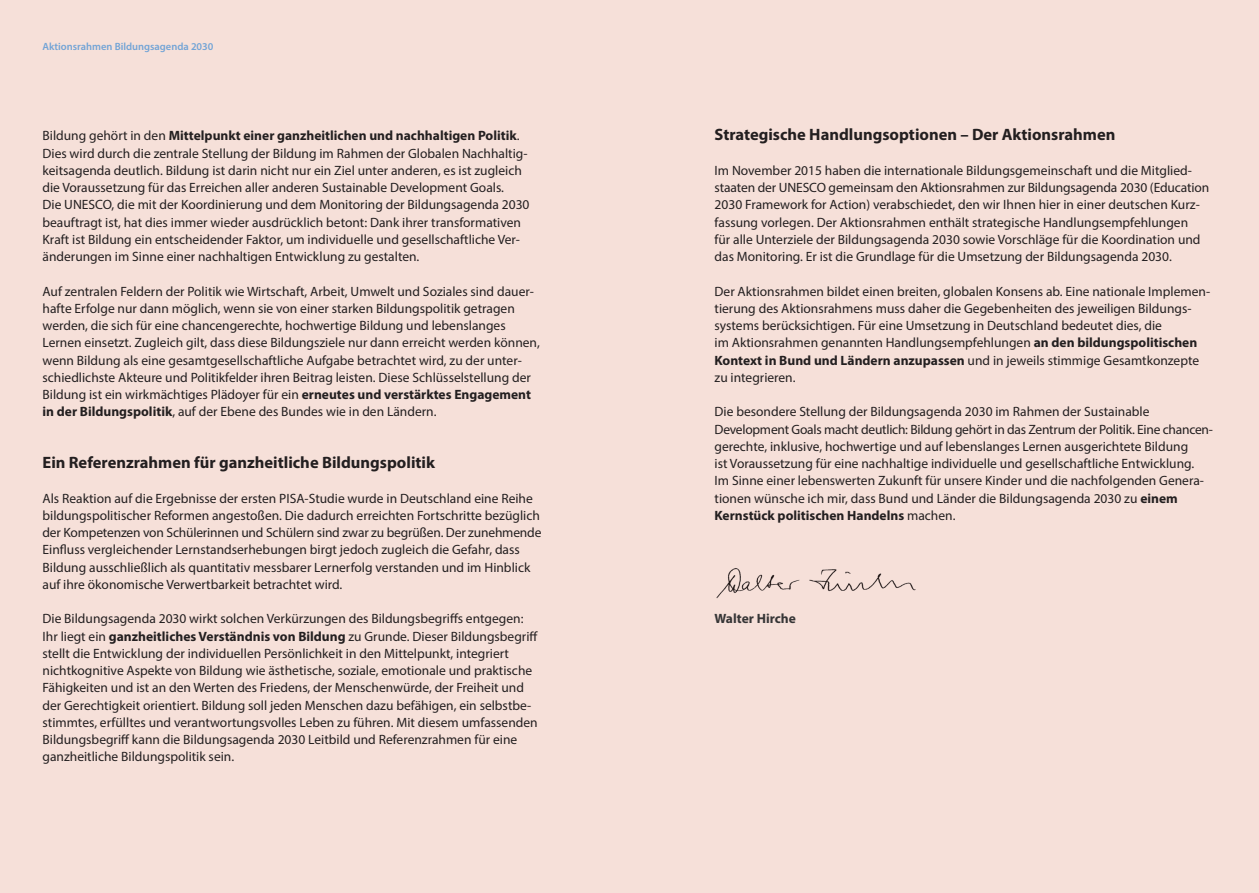
<style>
.page{position:relative;width:1259px;height:893px;background:#fff}
.page>*{position:absolute;margin:0;border:0;box-sizing:border-box;transform-origin:0 0}
.t1{font:700 16.5px "Myriad Pro";color:#231f20}
.t2{font:13.5px/17.2px "Myriad Pro";color:#231f20}
.t3{font:700 13.5px "Myriad Pro";color:#363536}
.t4{font:600 10.5px "Myriad Pro";color:#73a4d6}
.s1{font-weight:700}
</style>
<div class="page">
<div style="left:0;top:0;width:629px;height:893px;background:#f6e0d9"></div>
<div style="left:629px;top:0;width:630px;height:893px;background:#f6e0d9"></div>
<img style="left:716px;top:568px;width:200px;height:30px">
<p class="t4" style="left:43px;top:40px;width:172px">Aktionsrahmen Bildungsagenda 2030</p>
<p class="t2" style="left:43px;top:127px;width:488px">Bildung gehört in den <span class="s1">Mittelpunkt einer ganzheitlichen und nachhaltigen Politik</span>.<br>Dies wird durch die zentrale Stellung der Bildung im Rahmen der Globalen Nachhaltig&shy;keitsagenda deutlich. Bildung ist darin nicht nur ein Ziel unter anderen, es ist zugleich die Voraussetzung für das Erreichen aller anderen Sustainable Development Goals.<br>Die UNESCO, die mit der Koordinierung und dem Monitoring der Bildungsagenda 2030 beauftragt ist, hat dies immer wieder ausdrücklich betont: Dank ihrer transformativen Kraft ist Bildung ein entscheidender Faktor, um individuelle und gesellschaftliche Ver&shy;änderungen im Sinne einer nachhaltigen Entwicklung zu gestalten.</p>
<p class="t2" style="left:43px;top:282px;width:499px">Auf zentralen Feldern der Politik wie Wirtschaft, Arbeit, Umwelt und Soziales sind dauer&shy;hafte Erfolge nur dann möglich, wenn sie von einer starken Bildungspolitik getragen werden, die sich für eine chancengerechte, hochwertige Bildung und lebenslanges Lernen einsetzt. Zugleich gilt, dass diese Bildungsziele nur dann erreicht werden können, wenn Bildung als eine gesamtgesellschaftliche Aufgabe betrachtet wird, zu der unter&shy;schiedlichste Akteure und Politikfelder ihren Beitrag leisten. Diese Schlüsselstellung der Bildung ist ein wirkmächtiges Plädoyer für ein <span class="s1">erneutes und verstärktes Engagement in der Bildungspolitik</span>, auf der Ebene des Bundes wie in den Ländern.</p>
<p class="t1" style="left:43px;top:452px;width:394px">Ein Referenzrahmen für ganzheitliche Bildungspolitik</p>
<p class="t2" style="left:43px;top:489px;width:500px">Als Reaktion auf die Ergebnisse der ersten PISA-Studie wurde in Deutschland eine Reihe bildungspolitischer Reformen angestoßen. Die dadurch erreichten Fortschritte bezüglich der Kompetenzen von Schülerinnen und Schülern sind zwar zu begrüßen. Der zunehmende Einfluss vergleichender Lernstandserhebungen birgt jedoch zugleich die Gefahr, dass Bildung ausschließlich als quantitativ messbarer Lernerfolg verstanden und im Hinblick auf ihre ökonomische Verwertbarkeit betrachtet wird.</p>
<p class="t2" style="left:43px;top:610px;width:497px">Die Bildungsagenda 2030 wirkt solchen Verkürzungen des Bildungsbegriffs entgegen:<br>Ihr liegt ein <span class="s1">ganzheitliches Verständnis von Bildung</span> zu Grunde. Dieser Bildungsbegriff stellt die Entwicklung der individuellen Persönlichkeit in den Mittelpunkt, integriert nichtkognitive Aspekte von Bildung wie ästhetische, soziale, emotionale und praktische Fähigkeiten und ist an den Werten des Friedens, der Menschenwürde, der Freiheit und der Gerechtigkeit orientiert. Bildung soll jeden Menschen dazu befähigen, ein selbstbe&shy;stimmtes, erfülltes und verantwortungsvolles Leben zu führen. Mit diesem umfassenden Bildungsbegriff kann die Bildungsagenda 2030 Leitbild und Referenzrahmen für eine ganzheitliche Bildungspolitik sein.</p>
<p class="t1" style="left:714px;top:124px;width:402px">Strategische Handlungsoptionen – Der Aktionsrahmen</p>
<p class="t2" style="left:714px;top:161px;width:496px">Im November 2015 haben die internationale Bildungsgemeinschaft und die Mitglied&shy;staaten der UNESCO gemeinsam den Aktionsrahmen zur Bildungsagenda 2030 (Education 2030 Framework for Action) verabschiedet, den wir Ihnen hier in einer deutschen Kurz&shy;fassung vorlegen. Der Aktionsrahmen enthält strategische Handlungsempfehlungen<br>für alle Unterziele der Bildungsagenda 2030 sowie Vorschläge für die Koordination und das Monitoring. Er ist die Grundlage für die Umsetzung der Bildungsagenda 2030.</p>
<p class="t2" style="left:714px;top:282px;width:497px">Der Aktionsrahmen bildet einen breiten, globalen Konsens ab. Eine nationale Implemen&shy;tierung des Aktionsrahmens muss daher die Gegebenheiten des jeweiligen Bildungs&shy;systems berücksichtigen. Für eine Umsetzung in Deutschland bedeutet dies, die<br>im Aktionsrahmen genannten Handlungsempfehlungen <span class="s1">an den bildungspolitischen Kontext in Bund und Ländern anzupassen</span> und in jeweils stimmige Gesamtkonzepte zu integrieren.</p>
<p class="t2" style="left:714px;top:403px;width:500px">Die besondere Stellung der Bildungsagenda 2030 im Rahmen der Sustainable Development Goals macht deutlich: Bildung gehört in das Zentrum der Politik. Eine chancen&shy;gerechte, inklusive, hochwertige und auf lebenslanges Lernen ausgerichtete Bildung<br>ist Voraussetzung für eine nachhaltige individuelle und gesellschaftliche Entwicklung.<br>Im Sinne einer lebenswerten Zukunft für unsere Kinder und die nachfolgenden Genera&shy;tionen wünsche ich mir, dass Bund und Länder die Bildungsagenda 2030 zu <span class="s1">einem Kernstück politischen Handelns</span> machen.</p>
<p class="t3" style="left:714px;top:610px;width:83px">Walter Hirche</p>
</div>
